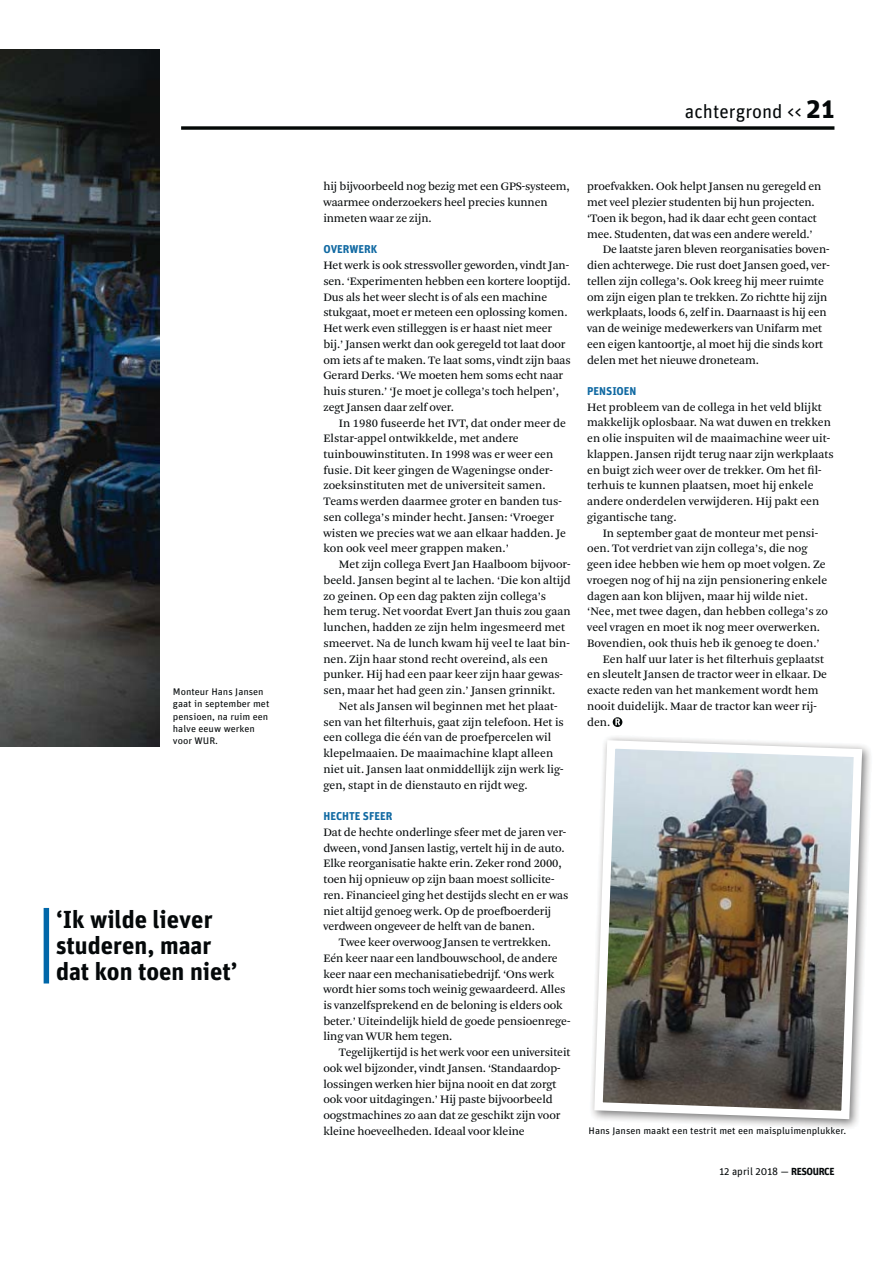
<style>
.page{position:relative;width:893px;height:1263px;background:#fff}
.page>*{position:absolute;margin:0;border:0;box-sizing:border-box;transform-origin:0 0}
.t1{font:700 24.6px/26px "Unit OT";color:#040809}
.t2{font:19.2px "Unit OT";color:#040809}
.t3{font:11.85px/15.8px "Arnhem Blond";letter-spacing:-.01em;color:#040809}
.t4{font:700 11.4px "Unit OT";color:#1069a2}
.t5{font:10.5px "Unit OT";color:#040809}
.t6{font:9.6px/12.3px "Unit OT";color:#040809;scale:1.07 1}
.s1{font-weight:700;font-size:27.45px}
.s2{font-size:10.2px}
.s3{font-weight:700;font-size:10.2px}
</style>
<div class="page">
<svg style="left:181px;top:126px;width:653px;height:4px;background:#272b29"></svg>
<img style="left:0;top:49px;width:159px;height:698px">
<svg style="left:613px;top:717px;width:9px;height:10px"></svg>
<img style="left:714px;top:748px;width:156px;height:380px">
<img style="left:591px;top:737px;width:275px;height:386px">
<div style="left:44px;top:908px;width:5px;height:76px;background:#0067a9"></div>
<p class="t6" style="left:173px;top:686px;width:92px">Monteur Hans Jansen gaat in september met pensioen, na ruim een halve eeuw werken voor WUR.</p>
<h1 class="t1" style="left:56px;top:909px;width:183px">‘Ik wilde liever studeren, maar dat kon toen niet’</h1>
<h2 class="t2" style="left:685px;top:104px;width:151px">achtergrond &lt;&lt; <span class="s1">21</span></h2>
<p class="t3" style="left:323px;top:180px;width:248px">hij bijvoorbeeld nog bezig met een GPS-systeem, waarmee onderzoekers heel precies kunnen inmeten waar ze zijn.</p>
<p class="t4" style="left:323px;top:245px;width:55px">OVERWERK</p>
<p class="t3" style="left:323px;top:258px;width:249px">Het werk is ook stressvoller geworden, vindt Jan&shy;sen. ‘Experimenten hebben een kortere looptijd.<br>Dus als het weer slecht is of als een machine stukgaat, moet er meteen een oplossing komen.<br>Het werk even stilleggen is er haast niet meer bij.’ Jansen werkt dan ook geregeld tot laat door om iets af te maken. Te laat soms, vindt zijn baas Gerard Derks. ‘We moeten hem soms echt naar huis sturen.’ ‘Je moet je collega’s toch helpen’, zegt Jansen daar zelf over.</p>
<p class="t3" style="left:323px;top:416px;width:244px;text-indent:16px">In 1980 fuseerde het IVT, dat onder meer de Elstar-appel ontwikkelde, met andere tuinbouw instituten. In 1998 was er weer een fusie. Dit keer gingen de Wageningse onder&shy;zoeksinstituten met de universiteit samen.<br>Teams werden daarmee groter en banden tus&shy;sen collega’s minder hecht. Jansen: ‘Vroeger wisten we precies wat we aan elkaar hadden. Je kon ook veel meer grappen maken.’</p>
<p class="t3" style="left:323px;top:558px;width:249px;text-indent:16px">Met zijn collega Evert Jan Haalboom bijvoor&shy;beeld. Jansen begint al te lachen. ‘Die kon altijd zo geinen. Op een dag pakten zijn collega’s hem terug. Net voordat Evert Jan thuis zou gaan lunchen, hadden ze zijn helm ingesmeerd met smeervet. Na de lunch kwam hij veel te laat bin&shy;nen. Zijn haar stond recht overeind, als een punker. Hij had een paar keer zijn haar gewas&shy;sen, maar het had geen zin.’ Jansen grinnikt.</p>
<p class="t3" style="left:323px;top:699px;width:242px;text-indent:16px">Net als Jansen wil beginnen met het plaat&shy;sen van het filterhuis, gaat zijn telefoon. Het is een collega die één van de proefpercelen wil klepelmaaien. De maaimachine klapt alleen niet uit. Jansen laat onmiddellijk zijn werk lig&shy;gen, stapt in de dienstauto en rijdt weg.</p>
<p class="t4" style="left:323px;top:812px;width:70px">HECHTE SFEER</p>
<p class="t3" style="left:323px;top:825px;width:246px">Dat de hechte onderlinge sfeer met de jaren ver&shy;dween, vond Jansen lastig, vertelt hij in de auto.<br>Elke reorganisatie hakte erin. Zeker rond 2000, toen hij opnieuw op zijn baan moest sollicite&shy;ren. Financieel ging het destijds slecht en er was niet altijd genoeg werk. Op de proefboerderij verdween ongeveer de helft van de banen.</p>
<p class="t3" style="left:323px;top:935px;width:248px;text-indent:16px">Twee keer overwoog Jansen te vertrekken.<br>Eén keer naar een landbouwschool, de andere keer naar een mechanisatiebedrijf. ‘Ons werk wordt hier soms toch weinig gewaardeerd. Alles is vanzelfsprekend en de beloning is elders ook beter.’ Uiteindelijk hield de goede pensioenrege&shy;ling van WUR hem tegen.</p>
<p class="t3" style="left:323px;top:1046px;width:249px;text-indent:16px">Tegelijkertijd is het werk voor een universiteit ook wel bijzonder, vindt Jansen. ‘Standaardop&shy;lossingen werken hier bijna nooit en dat zorgt ook voor uitdagingen.’ Hij paste bijvoorbeeld oogstmachines zo aan dat ze geschikt zijn voor kleine hoeveelheden. Ideaal voor kleine</p>
<p class="t3" style="left:587px;top:180px;width:236px">proefvakken. Ook helpt Jansen nu geregeld en</p>
<p class="t3" style="left:587px;top:196px;width:229px">met veel plezier studenten bij hun projecten.</p>
<p class="t3" style="left:587px;top:211px;width:231px">‘Toen ik begon, had ik daar echt geen contact</p>
<p class="t3" style="left:587px;top:227px;width:227px">mee. Studenten, dat was een andere wereld.’</p>
<p class="t3" style="left:603px;top:243px;width:228px">De laatste jaren bleven reorganisaties boven-</p>
<p class="t3" style="left:587px;top:258px;width:244px">dien achterwege. Die rust doet Jansen goed, ver-</p>
<p class="t3" style="left:587px;top:274px;width:238px">tellen zijn collega’s. Ook kreeg hij meer ruimte</p>
<p class="t3" style="left:587px;top:290px;width:242px">om zijn eigen plan te trekken. Zo richtte hij zijn</p>
<p class="t3" style="left:587px;top:306px;width:241px">werkplaats, loods 6, zelf in. Daarnaast is hij een</p>
<p class="t3" style="left:587px;top:321px;width:236px">van de weinige medewerkers van Unifarm met</p>
<p class="t3" style="left:587px;top:337px;width:237px">een eigen kantoortje, al moet hij die sinds kort</p>
<p class="t3" style="left:587px;top:353px;width:173px">delen met het nieuwe droneteam.</p>
<p class="t4" style="left:587px;top:387px;width:51px">PENSIOEN</p>
<p class="t3" style="left:587px;top:400px;width:248px">Het probleem van de collega in het veld blijkt makkelijk oplosbaar. Na wat duwen en trekken en olie inspuiten wil de maaimachine weer uit&shy;klappen. Jansen rijdt terug naar zijn werkplaats en buigt zich weer over de trekker. Om het fil&shy;terhuis te kunnen plaatsen, moet hij enkele andere onderdelen verwijderen. Hij pakt een gigantische tang.</p>
<p class="t3" style="left:603px;top:526px;width:217px">In september gaat de monteur met pensi-</p>
<p class="t3" style="left:587px;top:542px;width:222px">oen. Tot verdriet van zijn collega’s, die nog</p>
<p class="t3" style="left:587px;top:558px;width:240px">geen idee hebben wie hem op moet volgen. Ze</p>
<p class="t3" style="left:587px;top:573px;width:242px">vroegen nog of hij na zijn pensionering enkele</p>
<p class="t3" style="left:587px;top:589px;width:222px">dagen aan kon blijven, maar hij wilde niet.</p>
<p class="t3" style="left:587px;top:605px;width:242px">‘Nee, met twee dagen, dan hebben collega’s zo</p>
<p class="t3" style="left:587px;top:621px;width:234px">veel vragen en moet ik nog meer overwerken.</p>
<p class="t3" style="left:587px;top:636px;width:234px">Bovendien, ook thuis heb ik genoeg te doen.’</p>
<p class="t3" style="left:603px;top:652px;width:223px">Een half uur later is het filterhuis geplaatst</p>
<p class="t3" style="left:587px;top:668px;width:241px">en sleutelt Jansen de tractor weer in elkaar. De</p>
<p class="t3" style="left:587px;top:684px;width:233px">exacte reden van het mankement wordt hem</p>
<p class="t3" style="left:587px;top:699px;width:231px">nooit duidelijk. Maar de tractor kan weer rij-</p>
<p class="t3" style="left:587px;top:715px;width:25px">den.</p>
<p class="t6" style="left:589px;top:1125px;width:242px">Hans Jansen maakt een testrit met een maispluimenplukker.</p>
<p class="t5" style="left:719px;top:1167px;width:117px">12 april 2018 <span class="s2">—</span> <span class="s3">RESOURCE</span></p>
</div>
